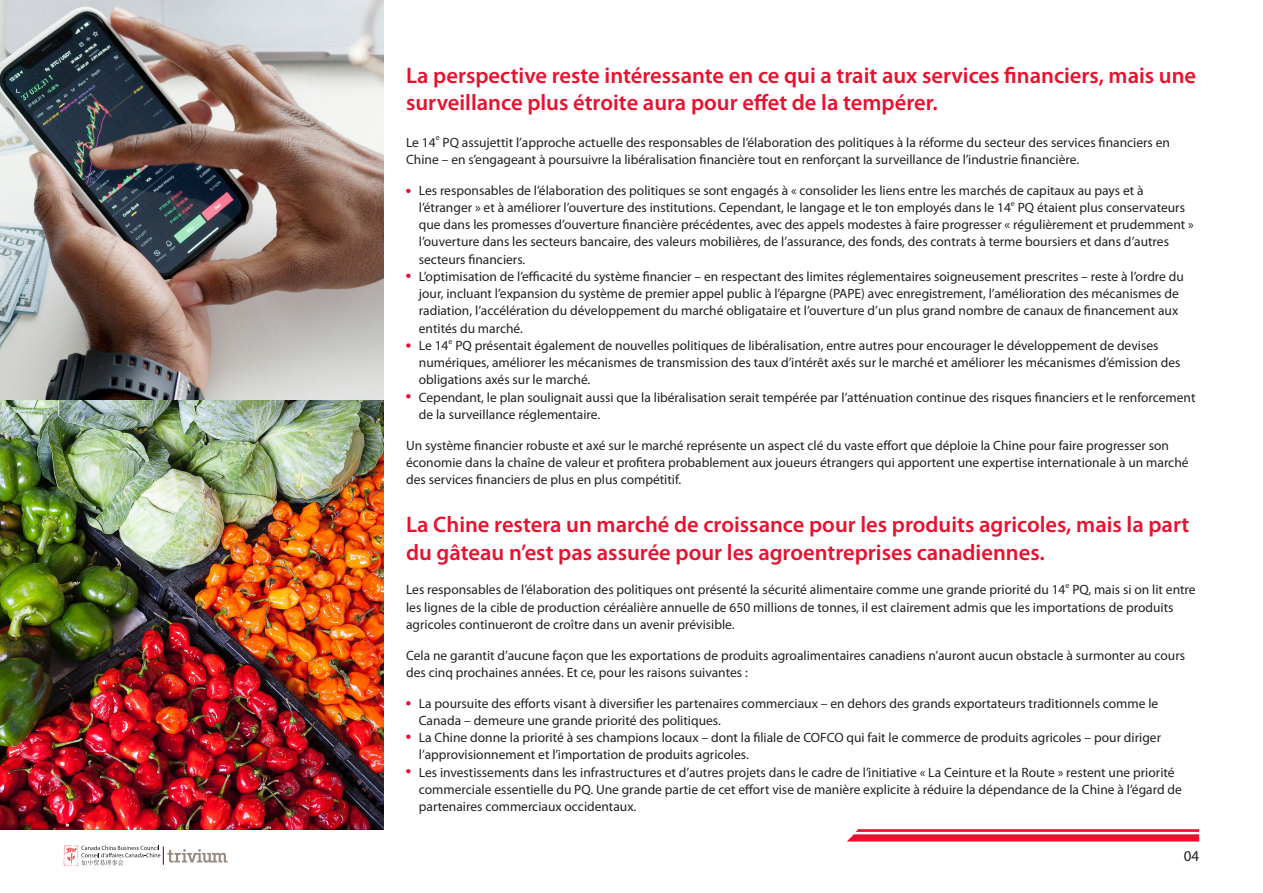
<style>
.page{position:relative;width:1263px;height:893px;background:#fff}
.page>*{position:absolute;margin:0;border:0;box-sizing:border-box;transform-origin:0 0}
.t1{font:600 22.5px/27px "Myriad Pro";color:#e8122e}
.t2{font:15px "Myriad Pro";color:#231f20}
.t3{font:13.5px/17.2px "Myriad Pro";color:#231f20}
.t4{font:7.8px "Myriad Pro";color:#231f20}
</style>
<div class="page">
<img style="left:0;top:0;width:383px;height:829px">
<svg style="left:406px;top:189px;width:5px;height:4px"></svg>
<svg style="left:406px;top:274px;width:5px;height:4px"></svg>
<svg style="left:406px;top:343px;width:5px;height:5px"></svg>
<svg style="left:406px;top:394px;width:5px;height:4px"></svg>
<svg style="left:406px;top:701px;width:5px;height:4px"></svg>
<svg style="left:406px;top:734px;width:5px;height:5px"></svg>
<svg style="left:406px;top:769px;width:5px;height:4px"></svg>
<svg style="left:847px;top:829px;width:352px;height:12px"></svg>
<svg style="left:64px;top:846px;width:163px;height:19px"></svg>
<p class="t1" style="left:406px;top:61px;width:792px">La perspective reste intéressante en ce qui a trait aux services financiers, mais une surveillance plus étroite aura pour effet de la tempérer.</p>
<p class="t3" style="left:406px;top:133px;width:31px">Le 14</p>
<p class="t4" style="left:436px;top:133px;width:5px">e</p>
<p class="t3" style="left:406px;top:133px;width:765px;text-indent:36px">PQ assujettit l’approche actuelle des responsables de l’élaboration des politiques à la réforme du secteur des services financiers en<br>Chine – en s’engageant à poursuivre la libéralisation financière tout en renforçant la surveillance de l’industrie financière.</p>
<p class="t3" style="left:419px;top:181px;width:726px">Les responsables de l’élaboration des politiques se sont engagés à « consolider les liens entre les marchés de capitaux au pays et à l’étranger » et à améliorer l’ouverture des institutions. Cependant, le langage et le ton employés dans le 14</p>
<p class="t4" style="left:1011px;top:198px;width:5px">e</p>
<p class="t3" style="left:419px;top:199px;width:776px;text-indent:599px">PQ étaient plus conservateurs que dans les promesses d’ouverture financière précédentes, avec des appels modestes à faire progresser « régulièrement et prudemment » l’ouverture dans les secteurs bancaire, des valeurs mobilières, de l’assurance, des fonds, des contrats à terme boursiers et dans d’autres secteurs financiers.</p>
<p class="t3" style="left:419px;top:268px;width:766px">L’optimisation de l’efficacité du système financier – en respectant des limites réglementaires soigneusement prescrites – reste à l’ordre du jour, incluant l’expansion du système de premier appel public à l’épargne (PAPE) avec enregistrement, l’amélioration des mécanismes de radiation, l’accélération du développement du marché obligataire et l’ouverture d’un plus grand nombre de canaux de financement aux entités du marché.</p>
<p class="t3" style="left:419px;top:337px;width:31px">Le 14</p>
<p class="t4" style="left:448px;top:336px;width:5px">e</p>
<p class="t3" style="left:419px;top:337px;width:763px;text-indent:36px">PQ présentait également de nouvelles politiques de libéralisation, entre autres pour encourager le développement de devises numériques, améliorer les mécanismes de transmission des taux d’intérêt axés sur le marché et améliorer les mécanismes d’émission des obligations axés sur le marché.</p>
<p class="t3" style="left:419px;top:388px;width:778px">Cependant, le plan soulignait aussi que la libéralisation serait tempérée par l’atténuation continue des risques financiers et le renforcement de la surveillance réglementaire.</p>
<p class="t3" style="left:406px;top:436px;width:784px">Un système financier robuste et axé sur le marché représente un aspect clé du vaste effort que déploie la Chine pour faire progresser son économie dans la chaîne de valeur et profitera probablement aux joueurs étrangers qui apportent une expertise internationale à un marché des services financiers de plus en plus compétitif.</p>
<p class="t1" style="left:406px;top:510px;width:785px;line-height:27.9px">La Chine restera un marché de croissance pour les produits agricoles, mais la part du gâteau n’est pas assurée pour les agroentreprises canadiennes.</p>
<p class="t3" style="left:406px;top:581px;width:661px">Les responsables de l’élaboration des politiques ont présenté la sécurité alimentaire comme une grande priorité du 14</p>
<p class="t4" style="left:1065px;top:580px;width:5px">e</p>
<p class="t3" style="left:406px;top:581px;width:791px;text-indent:666px">PQ, mais si on lit entre les lignes de la cible de production céréalière annuelle de 650 millions de tonnes, il est clairement admis que les importations de produits agricoles continueront de croître dans un avenir prévisible.</p>
<p class="t3" style="left:406px;top:646px;width:780px">Cela ne garantit d’aucune façon que les exportations de produits agroalimentaires canadiens n’auront aucun obstacle à surmonter au cours des cinq prochaines années. Et ce, pour les raisons suivantes :</p>
<p class="t3" style="left:419px;top:694px;width:741px">La poursuite des efforts visant à diversifier les partenaires commerciaux – en dehors des grands exportateurs traditionnels comme le<br>Canada – demeure une grande priorité des politiques.</p>
<p class="t3" style="left:419px;top:729px;width:744px">La Chine donne la priorité à ses champions locaux – dont la filiale de COFCO qui fait le commerce de produits agricoles – pour diriger l’approvisionnement et l’importation de produits agricoles.</p>
<p class="t3" style="left:419px;top:763px;width:764px">Les investissements dans les infrastructures et d’autres projets dans le cadre de l’initiative « La Ceinture et la Route » restent une priorité commerciale essentielle du PQ. Une grande partie de cet effort vise de manière explicite à réduire la dépendance de la Chine à l’égard de partenaires commerciaux occidentaux.</p>
<p class="t2" style="left:1184px;top:847px;width:17px">04</p>
</div>
